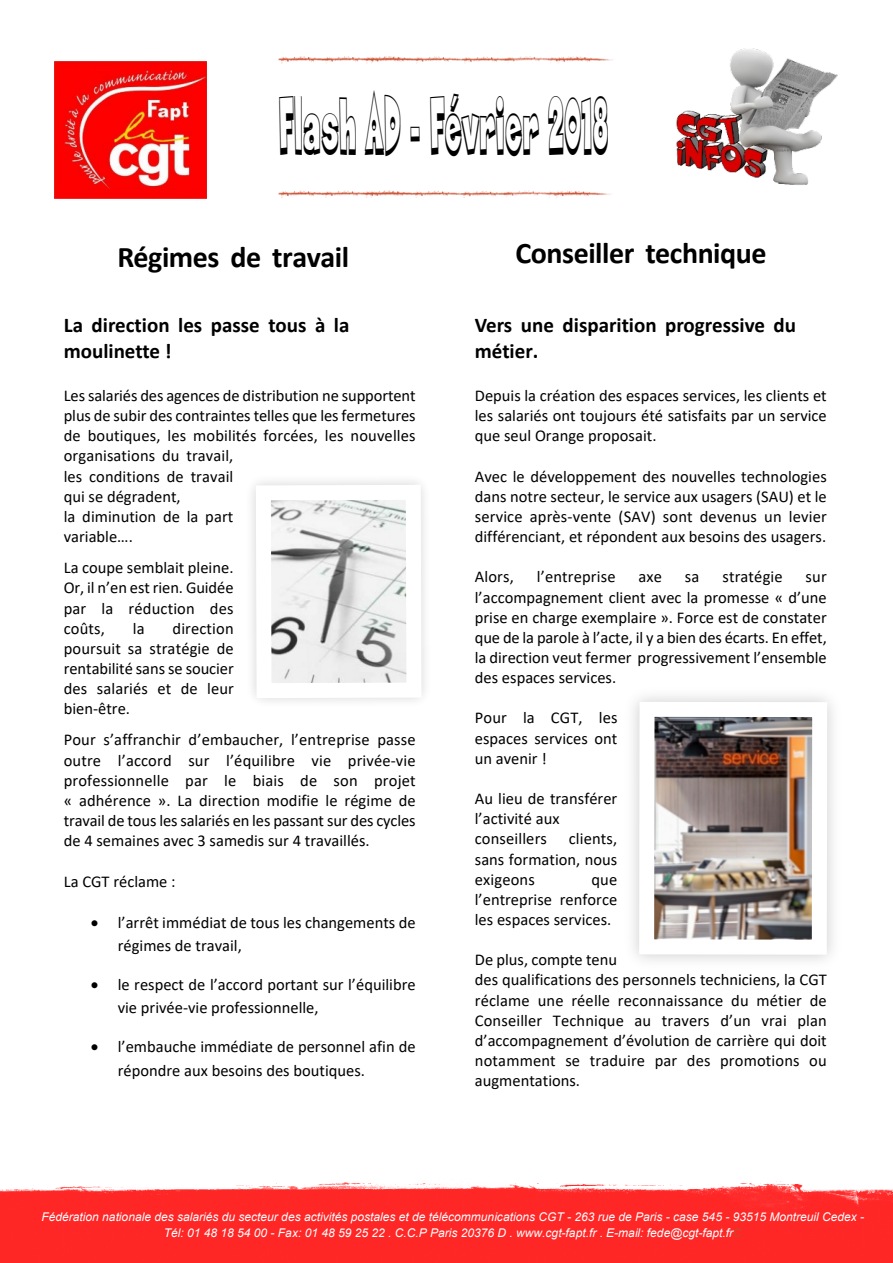
<style>
.page{position:relative;width:893px;height:1263px;background:#fff}
.page>*{position:absolute;margin:0;border:0;box-sizing:border-box;transform-origin:0 0}
.t1{font:78.6px "Sneakerhead BTN Shadow";color:#000;scale:.37 1}
.t2{font:700 30px "Calibri";letter-spacing:-.015em;color:#000}
.t3{font:700 21px/25.7px "Calibri";color:#000}
.t4{font:16.5px/20.1px "Calibri";color:#000;text-align:justify}
.t5{font:italic 12px/15.6px "Arial";color:#fff;text-align:center}
.s1{color:#c84929}
</style>
<div class="page">
<img style="left:54px;top:62px;width:153px;height:137px">
<img style="left:676px;top:48px;width:162px;height:137px">
<img style="left:278px;top:190px;width:334px;height:8px">
<img style="left:278px;top:56px;width:335px;height:8px">
<svg style="left:252px;top:481px;width:173px;height:221px"></svg>
<img style="left:655px;top:718px;width:156px;height:221px">
<img style="left:0;top:1181px;width:893px;height:82px">
<h1 class="t1" style="left:279px;top:74px;width:894px">Flash AD - Février 2018</h1>
<h2 class="t2" style="left:118px;top:245px;width:233px">Régimes de travail</h2>
<h2 class="t2" style="left:515px;top:240px;width:253px">Conseiller technique</h2>
<p class="t3" style="left:64px;top:314px;width:287px">La direction les passe tous à la moulinette !</p>
<p class="t4" style="left:64px;top:387px;width:353px;text-align:left">Les salariés des agences de distribution ne supportent plus de subir des contraintes telles que les fermetures de boutiques, les mobilités forcées, les nouvelles organisations du travail,<br>les conditions de travail<br>qui se dégradent,<br>la diminution de la part<br>variable….</p>
<p class="t4" style="left:64px;top:559px;width:171px">La coupe semblait pleine.<br>Or, il n’en est rien. Guidée par la réduction des coûts,</p>
<p class="t4" style="left:133px;top:619px;width:13px">la</p>
<p class="t4" style="left:64px;top:619px;width:172px;text-indent:109px">direction poursuit sa stratégie de rentabilité sans se soucier des salariés et de leur bien-être.</p>
<p class="t4" style="left:64px;top:731px;width:353px">Pour s’affranchir d’embaucher, l’entreprise passe outre l’accord sur l’équilibre vie privée-vie professionnelle par le biais de son projet « adhérence ». La direction modifie le régime de travail de tous les salariés en les passant sur des cycles de 4 semaines avec 3 samedis sur 4 travaillés.</p>
<p class="t4" style="left:64px;top:872px;width:113px">La CGT réclame :</p>
<p class="t4" style="left:118px;top:912px;width:299px;line-height:23.2px;text-indent:-27px">• l’arrêt immédiat de tous les changements de régimes de travail,</p>
<p class="t4" style="left:118px;top:974px;width:299px;line-height:23.2px;text-indent:-27px">• le respect de l’accord portant sur l’équilibre vie privée-vie professionnelle,</p>
<p class="t4" style="left:118px;top:1037px;width:299px;line-height:23.2px;text-indent:-27px">• l’embauche immédiate de personnel afin de répondre aux besoins des boutiques.</p>
<p class="t3" style="left:475px;top:314px;width:323px">Vers une disparition progressive du métier.</p>
<p class="t4" style="left:475px;top:387px;width:353px">Depuis la création des espaces services, les clients et les salariés ont toujours été satisfaits par un service que seul Orange proposait.</p>
<p class="t4" style="left:475px;top:467px;width:353px">Avec le développement des nouvelles technologies dans notre secteur, le service aux usagers (SAU) et le service après-vente (SAV) sont devenus un levier différenciant, et répondent aux besoins des usagers.</p>
<p class="t4" style="left:475px;top:568px;width:41px">Alors,</p>
<p class="t4" style="left:537px;top:568px;width:80px">l’entreprise</p>
<p class="t4" style="left:638px;top:568px;width:25px">axe</p>
<p class="t4" style="left:685px;top:568px;width:16px">sa</p>
<p class="t4" style="left:722px;top:568px;width:62px">stratégie</p>
<p class="t4" style="left:475px;top:568px;width:353px;text-indent:331px">sur l’accompagnement client avec la promesse « d’une prise en charge exemplaire ». Force est de constater que de la parole à l’acte, il y a bien des écarts. En effet, la direction veut fermer progressivement l’ensemble des espaces services.</p>
<p class="t4" style="left:475px;top:709px;width:144px">Pour la CGT, les espaces services ont un avenir !</p>
<p class="t4" style="left:475px;top:790px;width:144px;text-align:left">Au lieu de transférer l’activité aux conseillers</p>
<p class="t4" style="left:475px;top:830px;width:144px;text-indent:94px">clients, sans formation, nous exigeons</p>
<p class="t4" style="left:475px;top:870px;width:144px;text-indent:117px">que l’entreprise renforce les espaces services.</p>
<p class="t4" style="left:475px;top:951px;width:353px;text-align:left">De plus, compte tenu<br>des qualifications des personnels techniciens, la CGT réclame une réelle reconnaissance du métier de Conseiller Technique au travers d’un vrai plan d’accompagnement d’évolution de carrière qui doit notamment se traduire par des promotions ou augmentations.</p>
<p class="t5" style="left:42px;top:1210px;width:824px">Fédération nationale des salariés du secteur des activités postales et de télécommunications CGT - 263 rue de Paris - case 545 - 93515 Montreuil Cedex -<br>Tél: 01 48 18 54 00 - Fax: 01 48 59 25 22 . C.C.P Paris 20376 D . www.cgt-fapt.fr . E-mail: fede@cgt-fapt.fr<span class="s1">C</span></p>
</div>
